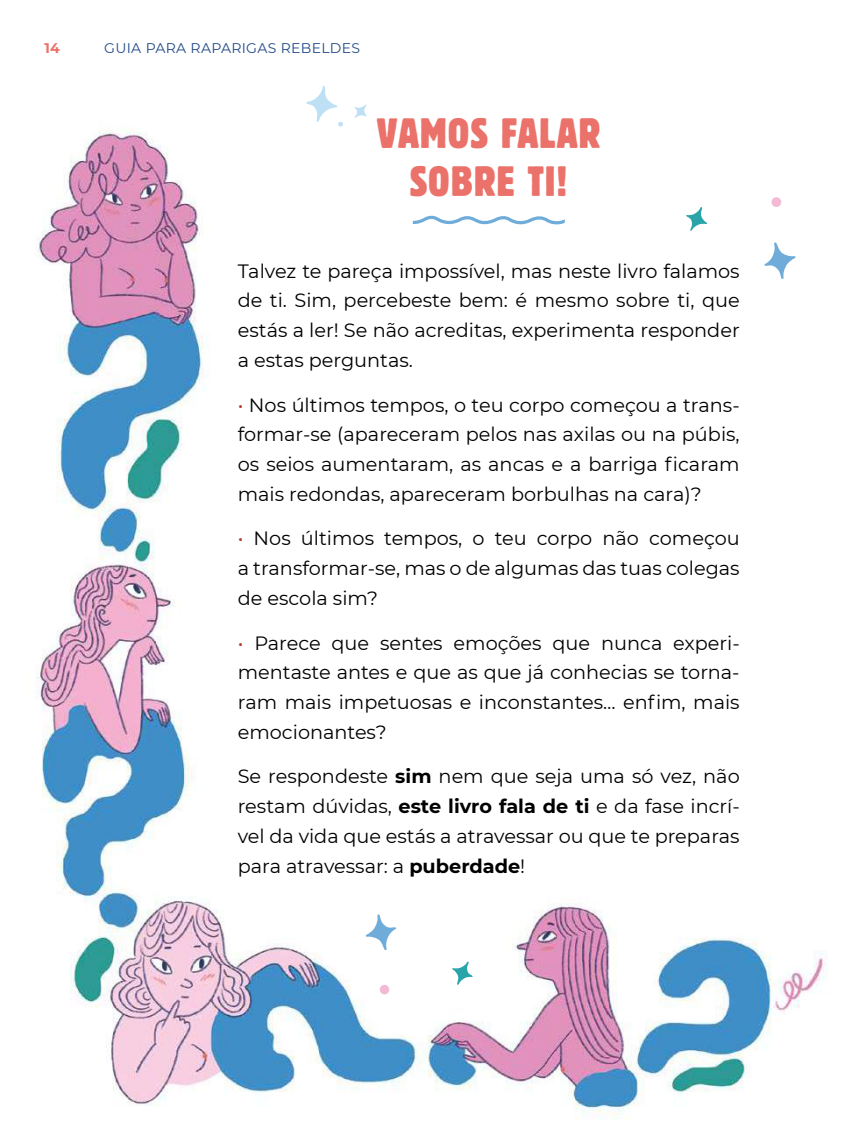
<style>
.page{position:relative;width:844px;height:1141px;background:#fff}
.page>*{position:absolute;margin:0;border:0;box-sizing:border-box;transform-origin:0 0}
.t1{font:42px/47.2px "Early Man";letter-spacing:.02em;color:#ea726a;text-align:center}
.t2{font:19.25px/29.8px "Montserrat";color:#000;text-align:justify}
.t3{font:14px "Montserrat";letter-spacing:.02em;color:#234b89}
.t4{font:700 14px "Montserrat";color:#ea726a}
.s1{color:#bc392c}
.s2{font-weight:700}
</style>
<div class="page">
<img style="left:37px;top:129px;width:790px;height:991px">
<svg style="left:365px;top:914px;width:31px;height:36px"></svg>
<svg style="left:452px;top:961px;width:20px;height:24px"></svg>
<div style="left:379px;top:985px;width:10px;height:9px;background:#f4bad5;border-radius:50%"></div>
<svg style="left:412px;top:215px;width:152px;height:11px"></svg>
<svg style="left:306px;top:86px;width:37px;height:41px"></svg>
<svg style="left:354px;top:104px;width:13px;height:14px"></svg>
<svg style="left:764px;top:242px;width:31px;height:37px"></svg>
<svg style="left:686px;top:207px;width:21px;height:24px"></svg>
<div style="left:771px;top:197px;width:10px;height:10px;background:#f4bad5;border-radius:50%"></div>
<p class="t4" style="left:45px;top:38px;width:17px">14</p>
<p class="t3" style="left:104px;top:39px;width:257px">GUIA PARA RAPARIGAS REBELDES</p>
<h1 class="t1" style="left:377px;top:109px;width:225px">VAMOS FALAR<br>SOBRE TI!</h1>
<p class="t2" style="left:238px;top:255px;width:503px">Talvez te pareça impossível, mas neste livro falamos de ti. Sim, percebeste bem: é mesmo sobre ti, que estás a ler! Se não acreditas, experimenta responder a estas perguntas.</p>
<p class="t2" style="left:238px;top:389px;width:503px"><span class="s1">•</span> Nos últimos tempos, o teu corpo começou a trans&shy;formar-se (apareceram pelos nas axilas ou na púbis, os seios aumentaram, as ancas e a barriga ficaram mais redondas, apareceram borbulhas na cara)?</p>
<p class="t2" style="left:238px;top:523px;width:503px"><span class="s1">•</span> Nos últimos tempos, o teu corpo não começou a transformar-se, mas o de algumas das tuas colegas de escola sim?</p>
<p class="t2" style="left:238px;top:627px;width:503px"><span class="s1">•</span> Parece que sentes emoções que nunca experi&shy;mentaste antes e que as que já conhecias se torna&shy;ram mais impetuosas e inconstantes… enfim, mais emocionantes?</p>
<p class="t2" style="left:238px;top:761px;width:503px">Se respondeste <span class="s2">sim</span> nem que seja uma só vez, não restam dúvidas, <span class="s2">este livro fala de ti</span> e da fase incrí&shy;vel da vida que estás a atravessar ou que te preparas para atravessar: a <span class="s2">puberdade</span>!</p>
</div>
